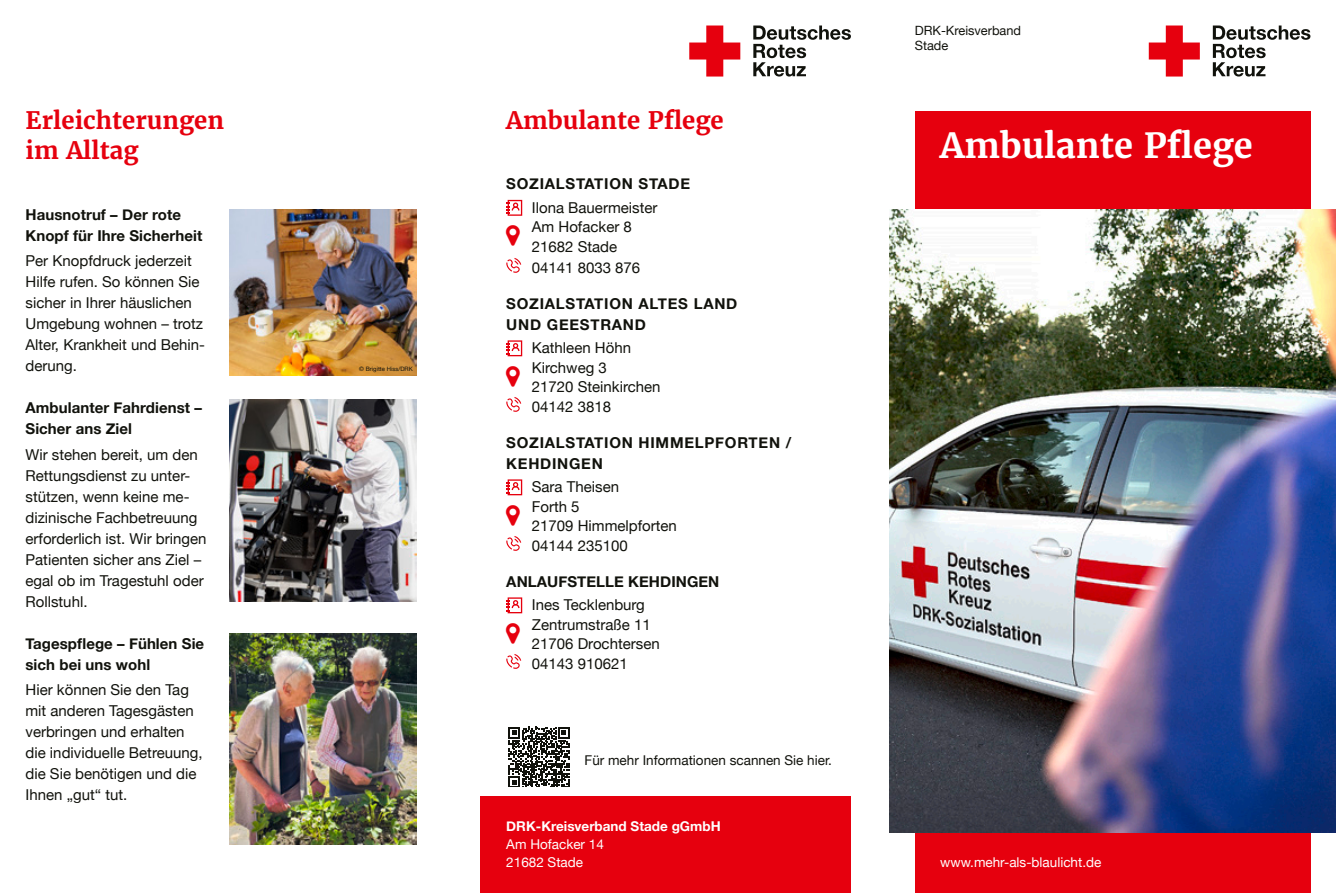
<style>
.page{position:relative;width:1336px;height:893px;background:#fff}
.page>*{position:absolute;margin:0;border:0;box-sizing:border-box;transform-origin:0 0}
.Headlinegröße_I_25_30_pt{font:700 34.5px "Merriweather";color:#fff}
.Headlinegröße_I_20_24_pt{font:700 24px "Merriweather";color:#e6000e}
.Fließtext_9_12_pt{font:15px/21px "Helvetica Neue";color:#11120c}
.Fließtext_9_12_pt-2{font:700 15px/21px "Helvetica Neue";letter-spacing:.005em;color:#11120c}
.Fließtext_9_12_pt-3{font:700 15px/21px "Helvetica Neue";letter-spacing:.05em;color:#11120c}
.Fließtext_9_12_pt-4{font:13.5px "Helvetica Neue";color:#11120c}
.Adressblock_9_12_pt{font:700 13.5px "Helvetica Neue";color:#fff}
.Webadresse_9_12_pt{font:13.5px "Helvetica Neue";color:#fff}
.Adressblock_9_12_pt-2{font:13.5px "Helvetica Neue";color:#fff}
.Verbandsbezeichnung_8_5_10_pt{font:12.75px/15px "Helvetica Neue";color:#11120c}
.Fließtext_9_12_pt-5{font:6px "Helvetica Neue";color:#11120c}
</style>
<div class="page">
<svg style="left:1148px;top:26px;width:51px;height:51px"></svg>
<svg style="left:1212px;top:26px;width:98px;height:51px"></svg>
<div style="left:480px;top:796px;width:370px;height:97px;background:#e6000e"></div>
<svg style="left:689px;top:26px;width:51px;height:51px"></svg>
<svg style="left:753px;top:26px;width:97px;height:51px"></svg>
<div style="left:914px;top:111px;width:396px;height:782px;background:#e6000e"></div>
<img style="left:889px;top:209px;width:446px;height:623px">
<svg style="left:506px;top:200px;width:16px;height:16px"></svg>
<svg style="left:506px;top:258px;width:15px;height:15px"></svg>
<svg style="left:506px;top:340px;width:16px;height:16px"></svg>
<svg style="left:506px;top:397px;width:15px;height:15px"></svg>
<svg style="left:506px;top:479px;width:16px;height:16px"></svg>
<svg style="left:506px;top:536px;width:15px;height:15px"></svg>
<svg style="left:506px;top:597px;width:16px;height:16px"></svg>
<svg style="left:506px;top:654px;width:15px;height:15px"></svg>
<svg style="left:508px;top:727px;width:61px;height:60px"></svg>
<img style="left:230px;top:209px;width:187px;height:166px">
<img style="left:230px;top:399px;width:187px;height:203px">
<img style="left:230px;top:633px;width:187px;height:212px">
<p class="Headlinegröße_I_20_24_pt" style="left:26px;top:105px;width:200px">Erleichterungen</p>
<p class="Headlinegröße_I_20_24_pt" style="left:26px;top:135px;width:115px">im Alltag</p>
<p class="Fließtext_9_12_pt-2" style="left:26px;top:205px;width:178px">Hausnotruf – Der rote<br>Knopf für Ihre Sicherheit</p>
<p class="Fließtext_9_12_pt" style="left:26px;top:251px;width:181px">Per Knopfdruck jederzeit<br>Hilfe rufen. So können Sie sicher in Ihrer häuslichen<br>Umgebung wohnen – trotz<br>Alter, Krankheit und Behin&shy;derung.</p>
<p class="Fließtext_9_12_pt-2" style="left:26px;top:398px;width:178px">Ambulanter Fahrdienst –<br>Sicher ans Ziel</p>
<p class="Fließtext_9_12_pt" style="left:26px;top:445px;width:182px">Wir stehen bereit, um den<br>Rettungsdienst zu unter&shy;stützen, wenn keine me&shy;dizinische Fachbetreuung erforderlich ist. Wir bringen<br>Patienten sicher ans Ziel – egal ob im Tragestuhl oder<br>Rollstuhl.</p>
<p class="Fließtext_9_12_pt-2" style="left:26px;top:633px;width:180px">Tagespflege – Fühlen Sie sich bei uns wohl</p>
<p class="Fließtext_9_12_pt" style="left:26px;top:680px;width:178px">Hier können Sie den Tag mit anderen Tagesgästen verbringen und erhalten die individuelle Betreuung, die Sie benötigen und die<br>Ihnen „gut“ tut.</p>
<p class="Fließtext_9_12_pt-5" style="left:359px;top:364px;width:55px">© Brigitte Hiss/DRK</p>
<p class="Headlinegröße_I_20_24_pt" style="left:506px;top:105px;width:219px">Ambulante Pflege</p>
<p class="Fließtext_9_12_pt-3" style="left:506px;top:174px;width:185px">SOZIALSTATION STADE</p>
<p class="Fließtext_9_12_pt" style="left:531px;top:198px;width:127px">Ilona Bauermeister</p>
<p class="Fließtext_9_12_pt" style="left:531px;top:217px;width:102px">Am Hofacker 8</p>
<p class="Fließtext_9_12_pt" style="left:531px;top:237px;width:87px">21682 Stade</p>
<p class="Fließtext_9_12_pt" style="left:532px;top:258px;width:110px">04141 8033 876</p>
<p class="Fließtext_9_12_pt-3" style="left:506px;top:293px;width:232px">SOZIALSTATION ALTES LAND<br>UND GEESTRAND</p>
<p class="Fließtext_9_12_pt" style="left:531px;top:338px;width:101px">Kathleen Höhn</p>
<p class="Fließtext_9_12_pt" style="left:531px;top:358px;width:76px">Kirchweg 3</p>
<p class="Fließtext_9_12_pt" style="left:531px;top:377px;width:130px">21720 Steinkirchen</p>
<p class="Fließtext_9_12_pt" style="left:532px;top:397px;width:81px">04142 3818</p>
<p class="Fließtext_9_12_pt-3" style="left:506px;top:432px;width:286px">SOZIALSTATION HIMMELPFORTEN /<br>KEHDINGEN</p>
<p class="Fließtext_9_12_pt" style="left:531px;top:477px;width:89px">Sara Theisen</p>
<p class="Fließtext_9_12_pt" style="left:531px;top:497px;width:49px">Forth 5</p>
<p class="Fließtext_9_12_pt" style="left:531px;top:516px;width:147px">21709 Himmelpforten</p>
<p class="Fließtext_9_12_pt" style="left:532px;top:536px;width:97px">04144 235100</p>
<p class="Fließtext_9_12_pt-2" style="left:506px;top:571px;width:214px">ANLAUFSTELLE KEHDINGEN</p>
<p class="Fließtext_9_12_pt" style="left:531px;top:595px;width:114px">Ines Tecklenburg</p>
<p class="Fließtext_9_12_pt" style="left:531px;top:615px;width:120px">Zentrumstraße 11</p>
<p class="Fließtext_9_12_pt" style="left:531px;top:634px;width:129px">21706 Drochtersen</p>
<p class="Fließtext_9_12_pt" style="left:532px;top:654px;width:97px">04143 910621</p>
<p class="Fließtext_9_12_pt-4" style="left:584px;top:750px;width:249px">Für mehr Informationen scannen Sie hier.</p>
<p class="Adressblock_9_12_pt" style="left:506px;top:816px;width:216px">DRK-Kreisverband Stade gGmbH</p>
<p class="Adressblock_9_12_pt-2" style="left:506px;top:835px;width:99px">Am Hofacker 14</p>
<p class="Adressblock_9_12_pt-2" style="left:506px;top:853px;width:78px">21682 Stade</p>
<p class="Verbandsbezeichnung_8_5_10_pt" style="left:914px;top:23px;width:108px">DRK-Kreisverband<br>Stade</p>
<p class="Headlinegröße_I_25_30_pt" style="left:940px;top:124px;width:314px">Ambulante Pflege</p>
<p class="Webadresse_9_12_pt" style="left:940px;top:853px;width:163px">www.mehr-als-blaulicht.de</p>
</div>
